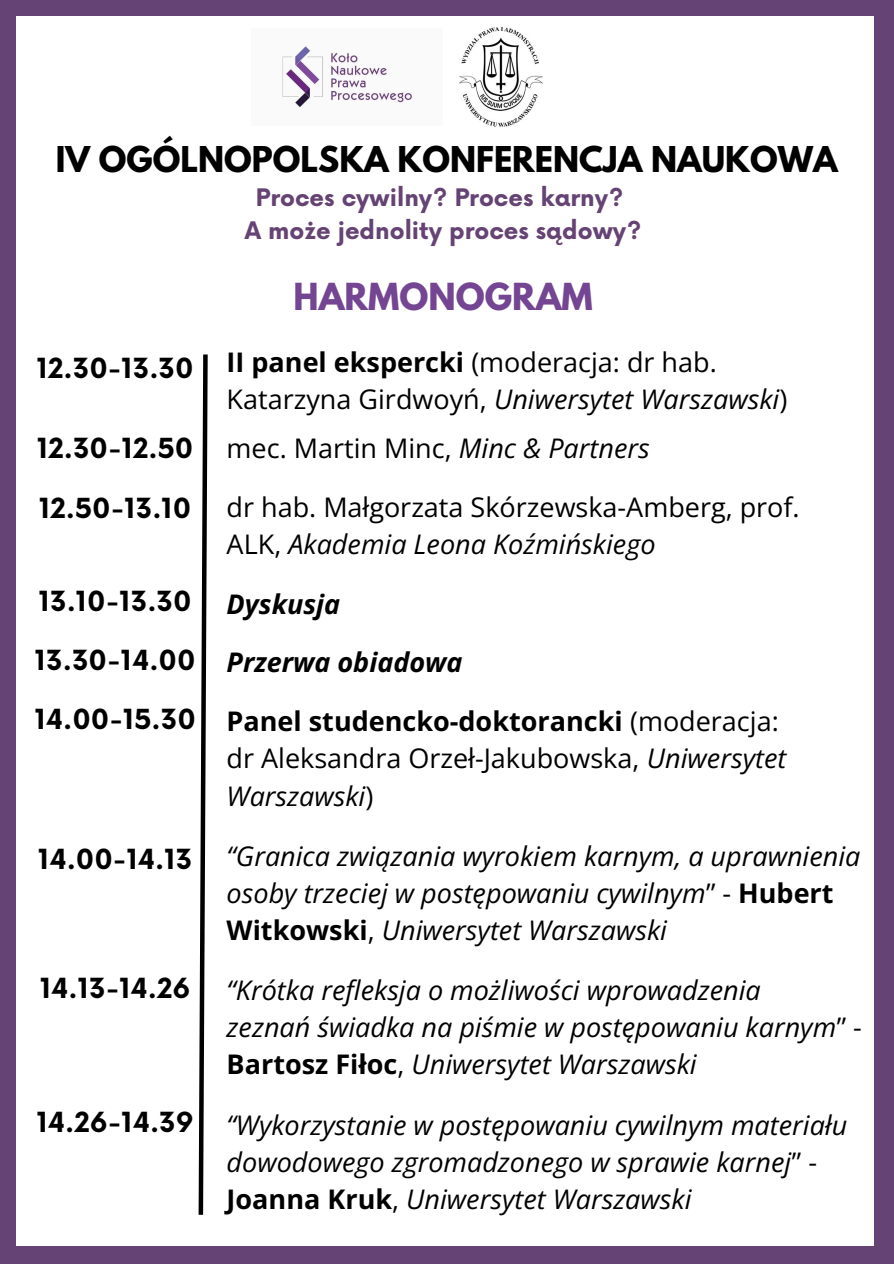
<style>
.page{position:relative;width:894px;height:1264px;background:#fff}
.page>*{position:absolute;margin:0;border:0;box-sizing:border-box;transform-origin:0 0}
.t1{font:700 33px "League Spartan";color:#734592}
.t2{font:700 31.5px "League Spartan";color:#000}
.t3{font:italic 27px/37.2px "Open Sans";color:#000}
.t4{font:27px/37.2px "Open Sans";color:#000}
.t5{font:700 27px "Now";color:#000}
.t6{font:italic 700 27px "Open Sans";color:#000}
.t7{font:700 23.55px "Now";color:#654374}
.s1{font-weight:700}
.s2{font-style:italic}
.s3{font-style:normal}
.s4{font-weight:700;font-style:normal}
</style>
<div class="page">
<div style="left:0;top:0;width:893px;height:1263px;background:#654374"></div>
<div style="left:16px;top:16px;width:858px;height:1229px;background:#fff"></div>
<img style="left:282px;top:46px;width:130px;height:62px">
<img style="left:459px;top:27px;width:84px;height:100px">
<svg style="left:198px;top:354px;width:10px;height:861px"></svg>
<p class="t2" style="left:56px;top:144px;width:783px">IV OGÓLNOPOLSKA KONFERENCJA NAUKOWA</p>
<h3 class="t7" style="left:256px;top:185px;width:369px">Proces cywilny? Proces karny?</h3>
<h3 class="t7" style="left:245px;top:218px;width:398px">A może jednolity proces sądowy?</h3>
<h1 class="t5" style="left:37px;top:353px;width:158px">12.30-13.30</h1>
<h2 class="t5" style="left:37px;top:434px;width:158px">12.30-12.50</h2>
<h2 class="t5" style="left:39px;top:493px;width:154px">12.50-13.10</h2>
<p class="t1" style="left:293px;top:280px;width:301px">HARMONOGRAM</p>
<h1 class="t4" style="left:226px;top:343px;width:562px"><span class="s1">II panel ekspercki</span> (moderacja: dr hab.<br>Katarzyna Girdwoyń, <span class="s2">Uniwersytet Warszawski</span>)</h1>
<h3 class="t4" style="left:226px;top:429px;width:424px">mec. Martin Minc, <span class="s2">Minc &amp; Partners</span></h3>
<h3 class="t4" style="left:226px;top:488px;width:574px">dr hab. Małgorzata Skórzewska-Amberg, prof.<br>ALK, <span class="s2">Akademia Leona Koźmińskiego</span></h3>
<h2 class="t5" style="left:39px;top:586px;width:154px">13.10-13.30</h2>
<h2 class="t6" style="left:226px;top:585px;width:115px">Dyskusja</h2>
<h2 class="t5" style="left:35px;top:645px;width:162px">13.30-14.00</h2>
<h2 class="t6" style="left:226px;top:643px;width:237px">Przerwa obiadowa</h2>
<h2 class="t5" style="left:35px;top:704px;width:163px">14.00-15.30</h2>
<h2 class="t4" style="left:226px;top:702px;width:561px"><span class="s1">Panel studencko-doktorancki</span> (moderacja: dr Aleksandra Orzeł-Jakubowska, <span class="s2">Uniwersytet<br>Warszawski</span>)</h2>
<h2 class="t5" style="left:38px;top:845px;width:156px">14.00-14.13</h2>
<h3 class="t3" style="left:226px;top:836px;width:635px">“Granica związania wyrokiem karnym, a uprawnienia osoby trzeciej w postępowaniu cywilnym<span class="s3">” -</span> <span class="s4">Hubert<br>Witkowski</span><span class="s3">,</span> Uniwersytet Warszawski</h3>
<h3 class="t5" style="left:40px;top:973px;width:152px">14.13-14.26</h3>
<h3 class="t3" style="left:226px;top:971px;width:636px">“Krótka refleksja o możliwości wprowadzenia<br>zeznań świadka na piśmie w postępowaniu karnym<span class="s3">” -<br></span><span class="s4">Bartosz Fiłoc</span><span class="s3">,</span> Uniwersytet Warszawski</h3>
<h2 class="t5" style="left:37px;top:1107px;width:159px">14.26-14.39</h2>
<h2 class="t3" style="left:226px;top:1105px;width:622px">“Wykorzystanie w postępowaniu cywilnym materiału dowodowego zgromadzonego w sprawie karnej<span class="s3">” -<br></span><span class="s4">Joanna Kruk</span><span class="s3">,</span> Uniwersytet Warszawski</h2>
</div>
